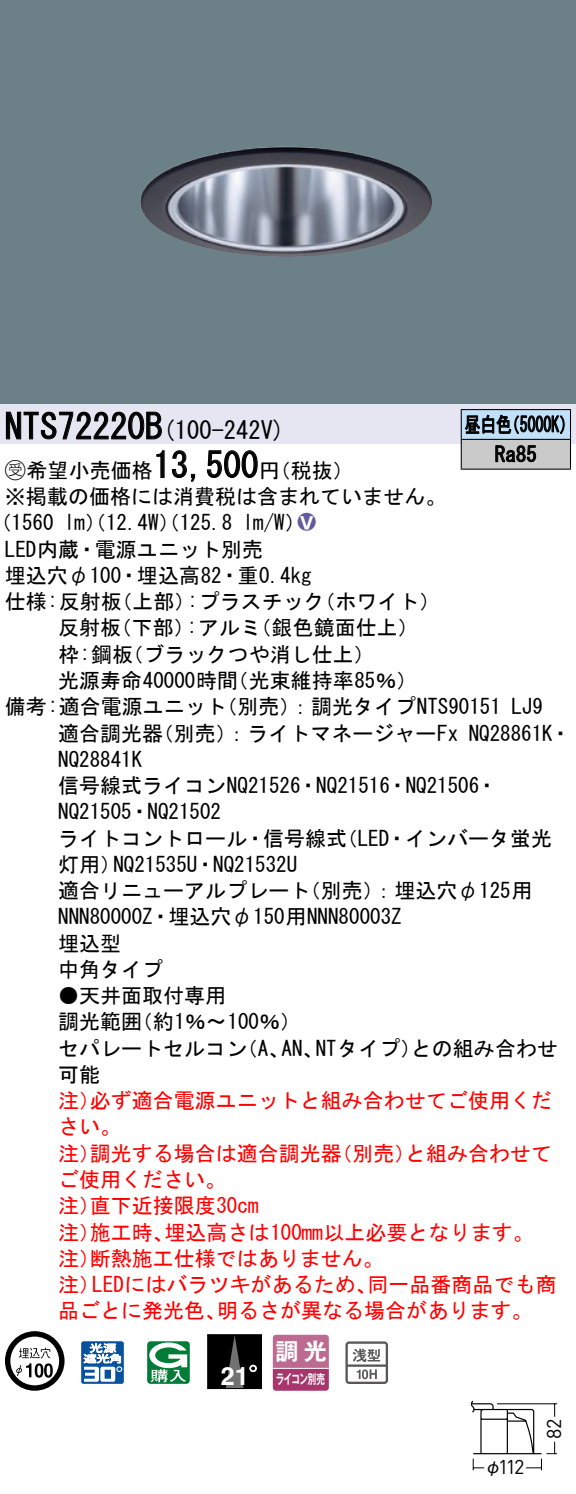
<style>
.page{position:relative;width:576px;height:1494px;background:#fff}
.page>*{position:absolute;margin:0;border:0;box-sizing:border-box;transform-origin:0 0}
.t1{font:35px "MS Gothic";color:#000}
.t2{font:700 25.2px "Helvetica LT Std";color:#fff}
.t3{font:24.5px "MS Gothic";color:#000}
.t4{font:23.1px "Gothic MB101 Pro De Bold 90 pv RKSJ H";color:#fff}
.t5{font:21px/26.2px "MS Gothic";color:#000}
.t6{font:21px/26.2px "MS Gothic";color:#f00}
.t7{font:21px/29.8px "MS Gothic";color:#000;scale:.75 1}
.t8{font:21px "Ford Classification 1";color:#635aa0}
.t9{font:19.95px "DINOT";color:#000}
.t10{font:17.5px "Gothic BBB Pro Medium 90 pv RKSJ H";color:#000}
.t11{font:13.3px "Gothic MB101 Pro De Bold 90 pv RKSJ H";letter-spacing:-.05em;color:#fff;scale:.65 1}
.s1{font-size:35px}
.s2{font-family:"Ford Classification 1"}
.s3{color:#fff}
</style>
<div class="page">
<div style="left:0;top:0;width:575px;height:404px;background:#6c8087"></div>
<img style="left:140px;top:147px;width:292px;height:110px">
<div style="left:0;top:404px;width:575px;height:40px;background:#e6e5f2"></div>
<svg style="left:6px;top:411px;width:156px;height:29px"></svg>
<svg style="left:156px;top:450px;width:9px;height:28px"></svg>
<svg style="left:171px;top:450px;width:25px;height:32px"></svg>
<svg style="left:207px;top:450px;width:51px;height:28px"></svg>
<svg style="left:5px;top:1331px;width:59px;height:59px"></svg>
<svg style="left:44px;top:1363px;width:9px;height:14px"></svg>
<svg style="left:81px;top:1341px;width:43px;height:42px"></svg>
<svg style="left:147px;top:1341px;width:43px;height:42px"></svg>
<div style="left:207px;top:1334px;width:54px;height:54px;background:#000"></div>
<svg style="left:226px;top:1336px;width:17px;height:50px"></svg>
<div style="left:207px;top:1334px;width:55px;height:54px;border:1px solid #000"></div>
<svg style="left:249px;top:1364px;width:8px;height:7px"></svg>
<svg style="left:272px;top:1334px;width:56px;height:56px"></svg>
<hr style="left:273px;top:1367px;width:55px;height:1px;background:#fff">
<svg style="left:345px;top:1341px;width:43px;height:42px"></svg>
<div style="left:461px;top:409px;width:109px;height:30px;background:#c1e1fa"></div>
<div style="left:461px;top:439px;width:109px;height:30px;background:#cacaca"></div>
<hr style="left:460px;top:409px;width:110px;height:1px;background:#000">
<hr style="left:569px;top:410px;width:2px;height:29px;background:#000">
<hr style="left:460px;top:439px;width:110px;height:1px;background:#000">
<hr style="left:569px;top:440px;width:2px;height:28px;background:#000">
<hr style="left:460px;top:468px;width:110px;height:2px;background:#000">
<svg style="left:460px;top:410px;width:104px;height:58px"></svg>
<svg style="left:470px;top:1400px;width:88px;height:71px"></svg>
<h1 class="t1" style="left:5px;top:409px;width:142px">NTS72220</h1>
<p class="t3" style="left:145px;top:418px;width:141px">(<span class="s1">B</span> 100-242 (V</p>
<h1 class="t1" style="left:153px;top:447px;width:106px">13,500</h1>
<p class="t5" style="left:5px;top:457px;width:442px"><span class="s2">B</span>希望小売価格<br>※掲載の価格には消費税は含まれていません。</p>
<p class="t8" style="left:298px;top:511px;width:19px">2<span class="s3">8</span></p>
<p class="t5" style="left:259px;top:457px;width:96px">（円税抜(</p>
<p class="t5" style="left:243px;top:509px;width:64px">l m (W/</p>
<p class="t5" style="left:5px;top:509px;width:308px;text-indent:-14px">（1560<br>LED内蔵・電源ユニット別売<br>埋込穴φ100・埋込高82・重0.4kg</p>
<p class="t5" style="left:64px;top:509px;width:169px">lm）（12.4 ）（W 125.8</p>
<p class="t5" style="left:5px;top:588px;width:118px">仕様:反射板</p>
<p class="t5" style="left:111px;top:588px;width:85px">（上部）</p>
<p class="t5" style="left:187px;top:588px;width:139px">:プラスチック</p>
<p class="t5" style="left:314px;top:588px;width:127px">（ホワイト(</p>
<p class="t5" style="left:58px;top:614px;width:64px">反射板</p>
<p class="t5" style="left:111px;top:614px;width:85px">（下部）</p>
<p class="t5" style="left:187px;top:614px;width:76px">:アルミ</p>
<p class="t5" style="left:250px;top:614px;width:169px">（銀色鏡面仕上(</p>
<p class="t5" style="left:122px;top:641px;width:253px">（ブラックつや消し仕上(</p>
<p class="t5" style="left:58px;top:641px;width:76px">枠:鋼板</p>
<p class="t5" style="left:58px;top:667px;width:181px">光源寿命40000時間</p>
<p class="t5" style="left:227px;top:667px;width:191px">（光束維持率85％(</p>
<p class="t7" style="left:494px;top:409px;width:57px;text-indent:-30px">昼白色<br>Ra85</p>
<p class="t7" style="left:504px;top:409px;width:96px">（5000 (K</p>
<p class="t5" style="left:216px;top:693px;width:286px">（別売：）調光タイプNTS90151</p>
<p class="t5" style="left:5px;top:693px;width:223px">備考:適合電源ユニット</p>
<p class="t5" style="left:511px;top:693px;width:33px">LJ9</p>
<p class="t5" style="left:153px;top:719px;width:307px">（別売：）ライトマネージャーFx</p>
<p class="t5" style="left:58px;top:719px;width:106px">適合調光器</p>
<p class="t5" style="left:58px;top:746px;width:85px">NQ28841K</p>
<p class="t5" style="left:58px;top:772px;width:441px">信号線式ライコンNQ21526・NQ21516・NQ21506・</p>
<p class="t5" style="left:58px;top:798px;width:164px">NQ21505・NQ21502</p>
<p class="t5" style="left:336px;top:824px;width:217px">（LED・インバータ蛍光</p>
<p class="t5" style="left:468px;top:719px;width:104px">NQ28861 ・K</p>
<p class="t5" style="left:58px;top:824px;width:290px;text-align:center">ライトコントロール・信号線式<br>NQ21535 ・U NQ21532U</p>
<p class="t5" style="left:58px;top:851px;width:64px">灯用）</p>
<p class="t5" style="left:58px;top:877px;width:345px">適合リニューアルプレート<br>NNN80000 ・Z 埋込穴φ150用NNN80003Z埋込型<br>中角タイプ</p>
<p class="t5" style="left:132px;top:982px;width:171px;text-indent:-73px">●天井面取付専用<br>（約1％〜100％(</p>
<p class="t5" style="left:300px;top:877px;width:234px">（別売：）埋込穴φ125用</p>
<p class="t5" style="left:58px;top:1008px;width:85px">調光範囲</p>
<p class="t5" style="left:315px;top:1034px;width:107px">NTタイプ）</p>
<p class="t5" style="left:411px;top:1034px;width:148px">との組み合わせ</p>
<p class="t5" style="left:58px;top:1034px;width:190px">セパレートセルコン可能</p>
<p class="t6" style="left:90px;top:1087px;width:463px">必ず適合電源ユニットと組み合わせてご使用くだ</p>
<p class="t5" style="left:237px;top:1034px;width:54px">（、A</p>
<p class="t5" style="left:281px;top:1034px;width:43px">AN、</p>
<p class="t6" style="left:58px;top:1087px;width:64px">注）さい。</p>
<p class="t6" style="left:90px;top:1139px;width:253px">調光する場合は適合調光器</p>
<p class="t6" style="left:331px;top:1139px;width:85px">（別売）</p>
<p class="t6" style="left:405px;top:1139px;width:148px">と組み合わせて</p>
<p class="t6" style="left:58px;top:1139px;width:43px">注）</p>
<p class="t6" style="left:58px;top:1166px;width:169px">ご使用ください。</p>
<p class="t6" style="left:90px;top:1192px;width:170px">直下近接限度30cm</p>
<p class="t6" style="left:58px;top:1192px;width:43px">注）</p>
<p class="t6" style="left:164px;top:1218px;width:370px">埋込高さは100mm以上必要となります。</p>
<p class="t6" style="left:90px;top:1218px;width:85px">施工時、</p>
<p class="t6" style="left:90px;top:1218px;width:295px;text-indent:-32px">注）<br>断熱施工仕様ではありません。</p>
<p class="t6" style="left:58px;top:1244px;width:43px">注）</p>
<p class="t6" style="left:92px;top:1271px;width:286px">LEDにはバラツキがあるため、</p>
<p class="t6" style="left:367px;top:1271px;width:190px">同一品番商品でも商</p>
<p class="t6" style="left:58px;top:1271px;width:43px">注）</p>
<p class="t6" style="left:58px;top:1297px;width:169px">品ごとに発光色、</p>
<p class="t6" style="left:217px;top:1297px;width:317px">明るさが異なる場合があります。</p>
<p class="t2" style="left:221px;top:1360px;width:30px">21</p>
<p class="t4" style="left:275px;top:1331px;width:53px">調光</p>
<p class="t11" style="left:276px;top:1368px;width:77px">ライコン別売</p>
<p class="t9" style="left:498px;top:1452px;width:28px">112</p>
<p class="t10" style="left:484px;top:1452px;width:19px">φ</p>
<p class="t9" style="left:540px;top:1439px;width:22px;rotate:-90deg">82</p>
</div>
